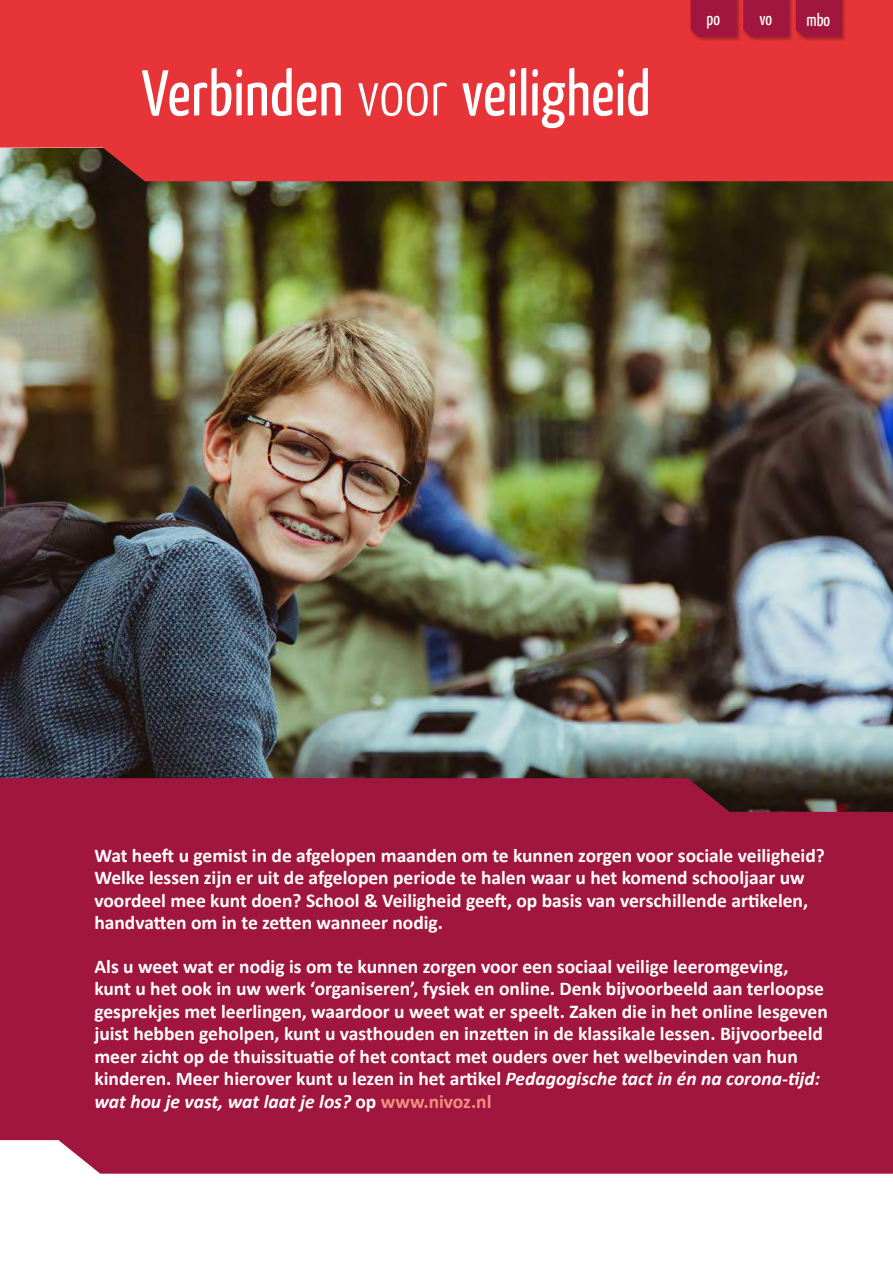
<style>
.page{position:relative;width:893px;height:1263px;background:#fff}
.page>*{position:absolute;margin:0;border:0;box-sizing:border-box;transform-origin:0 0}
.t1{font:64.5px "Yanone Kaffeesatz";letter-spacing:.005em;color:#fff}
.t2{font:700 19.5px/22.5px "Calibri";color:#fff}
.t3{font:18px "Yanone Kaffeesatz";color:#fff}
.s1{font-weight:300}
.s2{font-style:italic}
.s3{color:#f29180}
</style>
<div class="page">
<img style="left:0;top:181px;width:893px;height:597px">
<svg style="left:0;top:1133px;width:893px;height:41px;background:#a8284e"></svg>
<div style="left:0;top:0;width:893px;height:181px;background:#e73439"></div>
<div style="left:689px;top:0;width:52px;height:41px;background:#000;opacity:.3"></div>
<div style="left:691px;top:0;width:46px;height:37px;background:#a1163f"></div>
<div style="left:741px;top:0;width:52px;height:41px;background:#000;opacity:.3"></div>
<div style="left:743px;top:0;width:46px;height:37px;background:#a1163f"></div>
<div style="left:794px;top:0;width:52px;height:41px;background:#000;opacity:.3"></div>
<div style="left:796px;top:0;width:46px;height:37px;background:#a1163f"></div>
<div style="left:0;top:778px;width:893px;height:355px;background:#a1163f"></div>
<h1 class="t1" style="left:142px;top:54px;width:511px">Verbinden <span class="s1">voor</span> veiligheid</h1>
<p class="t3" style="left:706px;top:8px;width:15px">po</p>
<p class="t3" style="left:760px;top:8px;width:14px">vo</p>
<p class="t3" style="left:807px;top:8px;width:25px">mbo</p>
<p class="t2" style="left:94px;top:844px;width:732px">Wat heeft u gemist in de afgelopen maanden om te kunnen zorgen voor sociale veiligheid?<br>Welke lessen zijn er uit de afgelopen periode te halen waar u het komend schooljaar uw voordeel mee kunt doen? School &amp; Veiligheid geeft, op basis van verschillende artikelen, handvatten om in te zetten wanneer nodig.</p>
<p class="t2" style="left:94px;top:955px;width:735px">Als u weet wat er nodig is om te kunnen zorgen voor een sociaal veilige leeromgeving, kunt u het ook in uw werk ‘organiseren’, fysiek en online. Denk bijvoorbeeld aan terloopse gesprekjes met leerlingen, waardoor u weet wat er speelt. Zaken die in het online lesgeven juist hebben geholpen, kunt u vasthouden en inzetten in de klassikale lessen. Bijvoorbeeld meer zicht op de thuissituatie of het contact met ouders over het welbevinden van hun kinderen. Meer hierover kunt u lezen in het artikel <span class="s2">Pedagogische tact in én na corona-tijd: wat hou je vast, wat laat je los?</span> op <span class="s3">www.nivoz.nl</span></p>
</div>
